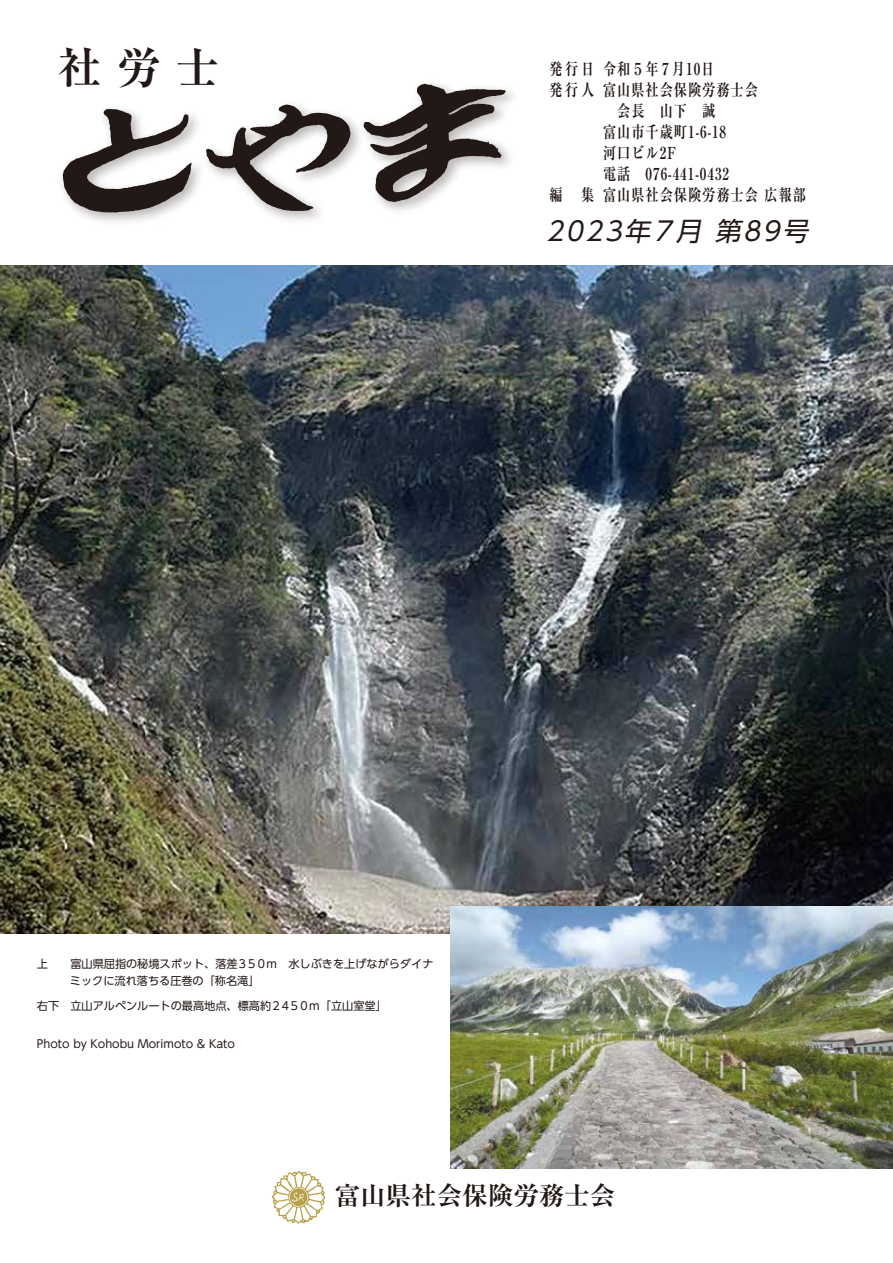
<style>
.page{position:relative;width:893px;height:1263px;background:#fff}
.page>*{position:absolute;margin:0;border:0;box-sizing:border-box;transform-origin:0 0}
.t1{font:700 43.5px "Ryumin Pr 5";color:#221815}
.t2{font:italic 26.1px "UD Shin Go Pro";color:#221815}
.t3{font:700 25.5px "Ryumin Pr 5";color:#221815}
.t4{font:700 16.5px "Ryumin Pr 5";letter-spacing:.075em;color:#221815;scale:.8 1}
.t5{font:11.1px/16.5px "UD Shin Go Pro";color:#221815}
.s1{color:#fff}
</style>
<div class="page">
<svg style="left:271px;top:1171px;width:55px;height:53px"></svg>
<svg style="left:63px;top:84px;width:443px;height:129px"></svg>
<img style="left:0;top:266px;width:893px;height:667px">
<img style="left:451px;top:906px;width:442px;height:262px">
<h1 class="t1" style="left:58px;top:33px;width:162px"><span class="s1">社</span>労士</h1>
<h3 class="t4" style="left:549px;top:55px;width:208px">発行日 令和５年７月10日</h3>
<h3 class="t4" style="left:549px;top:76px;width:262px">発行人 富山県社会保険労務士会</h3>
<h3 class="t4" style="left:617px;top:97px;width:124px">会長 山下　誠</h3>
<h3 class="t4" style="left:603px;top:118px;width:156px">富山市千歳町1-6-18</h3>
<h3 class="t4" style="left:603px;top:139px;width:93px">河口ビル2F</h3>
<h3 class="t4" style="left:603px;top:160px;width:159px">電話 076-441-0432</h3>
<h3 class="t4" style="left:549px;top:181px;width:322px">編 集 富山県社会保険労務士会 広報部</h3>
<h2 class="t2" style="left:546px;top:210px;width:271px">2023年7月第89号</h2>
<p class="t5" style="left:70px;top:955px;width:365px;text-indent:-33px">上　　富山県屈指の秘境スポット、落差３５０ｍ　水しぶきを上げながらダイナミックに流れ落ちる圧巻の「称名滝」</p>
<p class="t5" style="left:37px;top:997px;width:352px">右下　立山アルペンルートの最高地点、標高約２４５０ｍ「立山室堂」</p>
<p class="t5" style="left:37px;top:1035px;width:200px">Photo by Kohobu Morimoto &amp; Kato</p>
<h3 class="t3" style="left:335px;top:1175px;width:282px">富山県社会保険労務士会</h3>
</div>
